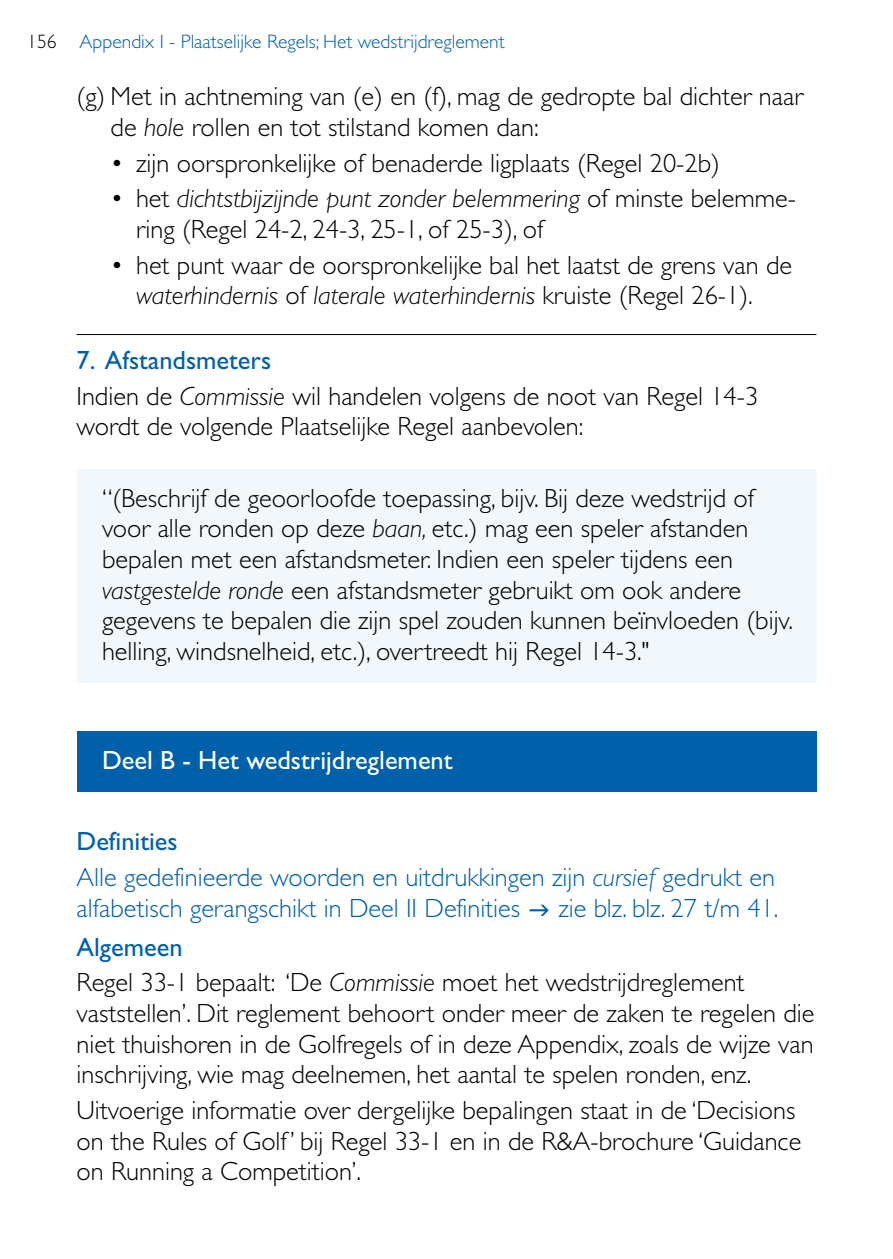
<style>
.page{position:relative;width:893px;height:1259px;background:#fff}
.page>*{position:absolute;margin:0;border:0;box-sizing:border-box;transform-origin:0 0}
.t1{font:300 26.4px/30.6px "Gill Sans";color:#000}
.t2{font:300 26.4px/35.7px "Gill Sans";color:#0060a9}
.t3{font:26.4px "Gill Sans";color:#fff}
.t4{font:300 19.5px "Gill Sans";color:#0060a9}
.s1{color:#000}
.s2{font-style:italic}
.s3{font-weight:400;color:#0060a9}
.s4{font-weight:400}
</style>
<div class="page">
<hr style="left:77px;top:334px;width:739px;height:1px;background:#000">
<div style="left:77px;top:469px;width:739px;height:214px;background:#f2f7fb"></div>
<div style="left:77px;top:731px;width:739px;height:61px;background:#0060a9"></div>
<p class="t4" style="left:27px;top:31px;width:479px"><span class="s1">156</span> Appendix I - Plaatselijke Regels; Het wedstrijdreglement</p>
<p class="t1" style="left:111px;top:81px;width:694px;text-indent:-34px">(g) Met in achtneming van (e) en (f), mag de gedropte bal dichter naar de <span class="s2">hole</span> rollen en tot stilstand komen dan:</p>
<p class="t1" style="left:111px;top:148px;width:611px">• zijn oorspronkelijke of benaderde ligplaats (Regel 20-2b)</p>
<p class="t1" style="left:136px;top:183px;width:662px;text-indent:-26px">• het <span class="s2">dichtstbijzijnde punt zonder belemmering</span> of minste belemme&shy;ring (Regel 24-2, 24-3, 25-1, of 25-3), of</p>
<p class="t1" style="left:111px;top:250px;width:683px;text-align:center">• het punt waar de oorspronkelijke bal het laatst de grens van de <span class="s2">waterhindernis</span> of <span class="s2">laterale waterhindernis</span> kruiste (Regel 26-1).</p>
<p class="t1" style="left:77px;top:342px;width:683px;line-height:35.7px"><span class="s3">7. Afstandsmeters<br></span>Indien de <span class="s2">Commissie</span> wil handelen volgens de noot van Regel 14-3</p>
<p class="t1" style="left:77px;top:411px;width:508px">wordt de volgende Plaatselijke Regel aanbevolen:</p>
<p class="t1" style="left:102px;top:482px;width:693px">“(Beschrijf de geoorloofde toepassing, bijv. Bij deze wedstrijd of voor alle ronden op deze <span class="s2">baan,</span> etc.) mag een speler afstanden bepalen met een afstandsmeter. Indien een speler tijdens een <span class="s2">vastgestelde ronde</span> een afstandsmeter gebruikt om ook andere gegevens te bepalen die zijn spel zouden kunnen beïnvloeden (bijv. helling, windsnelheid, etc.), overtreedt hij Regel 14-3."</p>
<p class="t3" style="left:102px;top:744px;width:352px">Deel B - Het wedstrijdreglement</p>
<p class="t2" style="left:77px;top:823px;width:700px"><span class="s4">Definities<br></span>Alle gedefinieerde woorden en uitdrukkingen zijn <span class="s2">cursief</span> gedrukt en</p>
<p class="t2" style="left:77px;top:890px;width:445px">alfabetisch gerangschikt in Deel II Definities</p>
<p class="t2" style="left:558px;top:890px;width:222px">zie blz. blz. 27 t/m 41.</p>
<p class="t1" style="left:77px;top:929px;width:670px;line-height:35.7px"><span class="s3">Algemeen<br></span>Regel 33-1 bepaalt: ‘De <span class="s2">Commissie</span> moet het wedstrijdreglement</p>
<p class="t1" style="left:77px;top:998px;width:739px;text-align:justify">vaststellen’. Dit reglement behoort onder meer de zaken te regelen die niet thuishoren in de Golfregels of in deze Appendix, zoals de wijze van inschrijving, wie mag deelnemen, het aantal te spelen ronden, enz.</p>
<p class="t1" style="left:77px;top:1094px;width:726px">Uitvoerige informatie over dergelijke bepalingen staat in de ‘Decisions on the Rules of Golf’ bij Regel 33-1 en in de R&amp;A-brochure ‘Guidance on Running a Competition’.</p>
</div>
